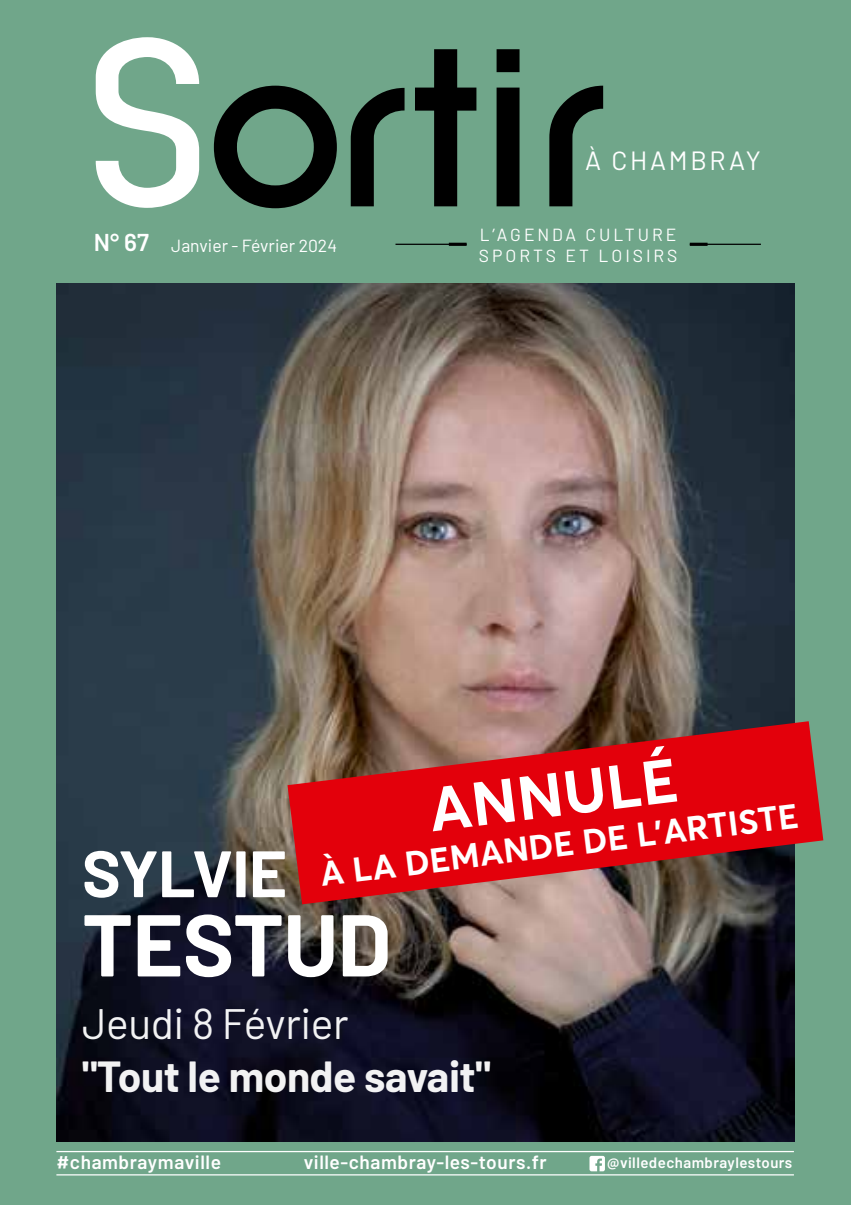
<style>
.page{position:relative;width:851px;height:1205px;background:#fff}
.page>*{position:absolute;margin:0;border:0;box-sizing:border-box;transform-origin:0 0}
.t1{font:700 87.5px "Barlow";letter-spacing:-.01em;color:#fff}
.t2{font:700 65.5px "Barlow";letter-spacing:-.01em;color:#fff}
.t3{font:700 60.75px "Averta";color:#fff}
.t4{font:700 42.5px "Barlow";letter-spacing:-.01em;color:#fff}
.t5{font:42.5px "Barlow";letter-spacing:-.01em;color:#fff}
.t6{font:700 33.75px "Averta";color:#fff}
.t7{font:26.25px "Barlow";letter-spacing:.1em;color:#fff}
.t8{font:600 24.25px "Barlow";color:#fff}
.t9{font:600 19.25px "Barlow";letter-spacing:.03em;color:#fff}
.t10{font:17.5px/21px "Barlow";letter-spacing:.16em;color:#fff}
.t11{font:17.5px "Barlow";color:#fff}
.t12{font:600 15px "Barlow";letter-spacing:.03em;color:#fff}
</style>
<div class="page">
<div style="left:0;top:0;width:850px;height:1205px;background:#70a68a"></div>
<img style="left:57px;top:283px;width:737px;height:858px">
<hr style="left:395px;top:244px;width:71px;height:1px;background:#000">
<hr style="left:689px;top:244px;width:71px;height:1px;background:#000">
<hr style="left:56px;top:1174px;width:737px;height:1px;background:#fff">
<hr style="left:56px;top:1151px;width:737px;height:1px;background:#fff">
<svg style="left:589px;top:1156px;width:16px;height:15px"></svg>
<svg style="left:214px;top:86px;width:123px;height:122px"></svg>
<svg style="left:351px;top:88px;width:53px;height:118px"></svg>
<svg style="left:415px;top:49px;width:61px;height:157px"></svg>
<svg style="left:496px;top:49px;width:23px;height:157px;background:#0d1410"></svg>
<svg style="left:549px;top:86px;width:54px;height:120px"></svg>
<hr style="left:689px;top:243px;width:18px;height:3px;background:#000">
<hr style="left:449px;top:243px;width:17px;height:3px;background:#000">
<svg style="left:95px;top:37px;width:104px;height:171px"></svg>
<svg style="left:287px;top:721px;width:536px;height:183px;background:#bb2427"></svg>
<p class="t8" style="left:94px;top:225px;width:57px">N° 67</p>
<p class="t11" style="left:171px;top:233px;width:167px">Janvier - Février 2024</p>
<h3 class="t7" style="left:585px;top:141px;width:177px">À CHAMBRAY</h3>
<p class="t10" style="left:479px;top:223px;width:200px">L’AGENDA CULTURE<br>SPORTS ET LOISIRS</p>
<h3 class="t3" style="left:424px;top:772px;width:252px;rotate:-7deg">ANNULÉ</h3>
<h3 class="t6" style="left:318px;top:853px;width:483px;rotate:-7deg">À LA DEMANDE DE L’ARTISTE</h3>
<h2 class="t2" style="left:82px;top:833px;width:207px">SYLVIE</h2>
<h1 class="t1" style="left:82px;top:890px;width:311px">TESTUD</h1>
<h3 class="t5" style="left:82px;top:993px;width:268px">Jeudi 8 Février</h3>
<h3 class="t4" style="left:82px;top:1050px;width:410px">"Tout le monde savait"</h3>
<p class="t9" style="left:56px;top:1148px;width:166px">#chambraymaville</p>
<p class="t9" style="left:303px;top:1148px;width:244px">ville-chambray-les-tours.fr</p>
<p class="t12" style="left:607px;top:1151px;width:186px">@villedechambraylestours</p>
</div>
